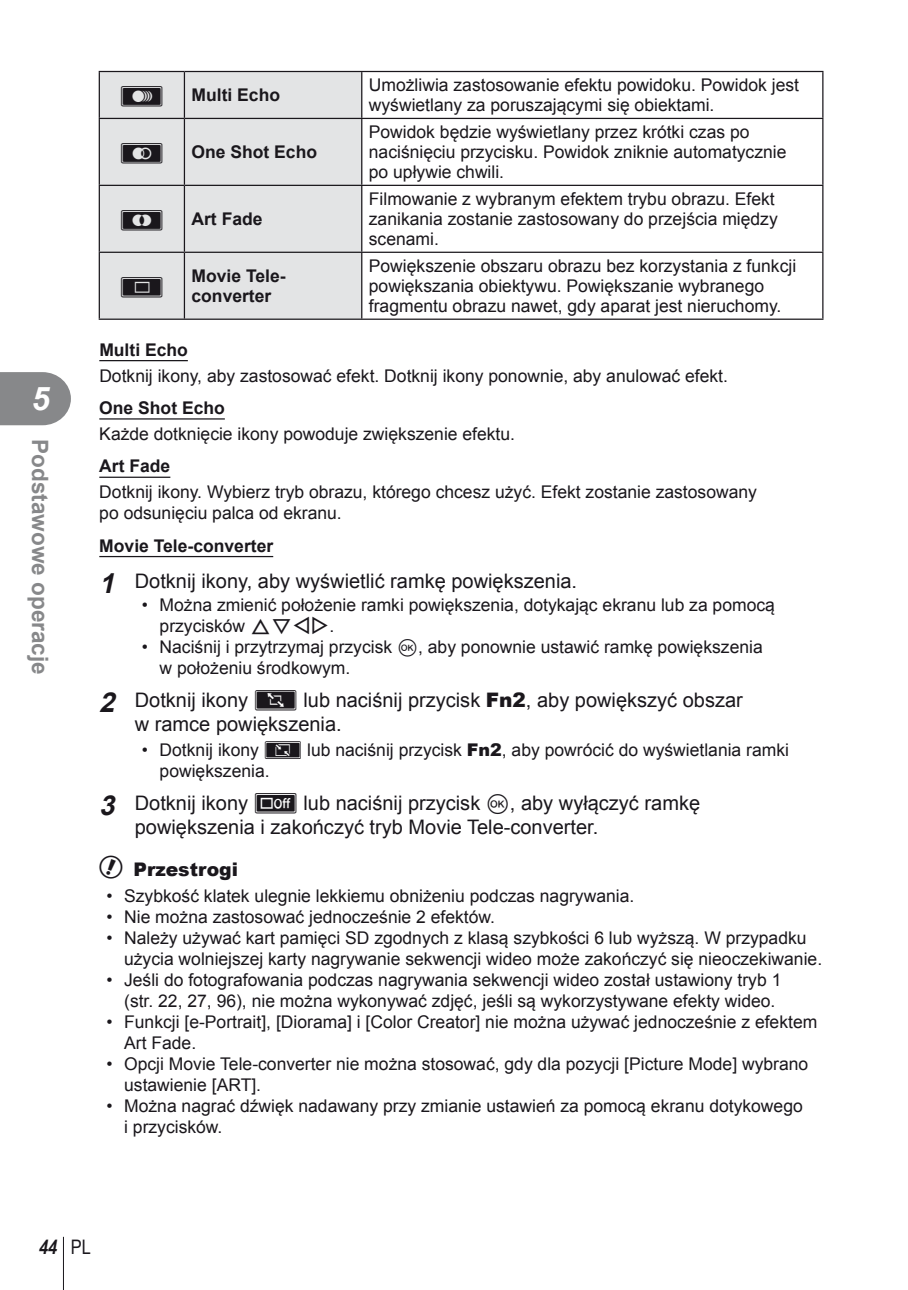
<style>
.page{position:relative;width:908px;height:1290px;background:#fff}
.page>*{position:absolute;margin:0;border:0;box-sizing:border-box;transform-origin:0 0}
.t1{font:italic 700 32.5px "Arial";color:#fff}
.t2{font:700 22.5px "Arial";color:#87888a}
.t3{font:20px/24px "Arial";color:#1a171c}
.t4{font:italic 700 20px "Arial Narrow";color:#1a171c}
.t5{font:20px "Olymp";color:#1a171c}
.t6{font:900 18.75px "Arial";color:#1a171c}
.t7{font:17.5px/21px "Arial";color:#1a171c}
.t8{font:700 17.5px/20px "Arial";color:#1a171c}
.s1{font-weight:700;font-style:italic;font-size:27.5px}
.s2{font-family:"olympus 15"}
.s3{font-family:"Olympus 7"}
.s4{font-family:"Olymp"}
.s5{font-weight:900}
.s6{font-family:"olympus 15";font-weight:400;font-size:23.75px}
.s7{font-weight:400;font-style:normal}
</style>
<div class="page">
<hr style="left:63px;top:1237px;width:1px;height:53px;background:#1a171c">
<svg style="left:0;top:372px;width:71px;height:53px;background:#919294"></svg>
<hr style="left:99px;top:360px;width:89px;height:1px;background:#1a171c">
<hr style="left:99px;top:418px;width:126px;height:1px;background:#1a171c">
<hr style="left:99px;top:477px;width:71px;height:1px;background:#1a171c">
<hr style="left:99px;top:556px;width:174px;height:1px;background:#1a171c">
<div style="left:100px;top:72px;width:261px;height:247px;background:#e3e4e5"></div>
<hr style="left:184px;top:72px;width:1px;height:46px;background:#1a171c">
<hr style="left:184px;top:119px;width:1px;height:66px;background:#1a171c">
<hr style="left:184px;top:186px;width:1px;height:66px;background:#1a171c">
<hr style="left:184px;top:253px;width:1px;height:66px;background:#1a171c">
<hr style="left:99px;top:71px;width:85px;height:1px;background:#1a171c">
<hr style="left:99px;top:72px;width:1px;height:46px;background:#1a171c">
<hr style="left:184px;top:71px;width:639px;height:1px;background:#1a171c">
<hr style="left:361px;top:72px;width:1px;height:46px;background:#1a171c">
<hr style="left:821px;top:72px;width:2px;height:46px;background:#1a171c">
<hr style="left:99px;top:118px;width:85px;height:1px;background:#1a171c">
<hr style="left:99px;top:119px;width:1px;height:66px;background:#1a171c">
<hr style="left:184px;top:118px;width:639px;height:1px;background:#1a171c">
<hr style="left:361px;top:119px;width:1px;height:66px;background:#1a171c">
<hr style="left:821px;top:119px;width:2px;height:66px;background:#1a171c">
<hr style="left:99px;top:185px;width:85px;height:1px;background:#1a171c">
<hr style="left:99px;top:186px;width:1px;height:66px;background:#1a171c">
<hr style="left:184px;top:185px;width:639px;height:1px;background:#1a171c">
<hr style="left:361px;top:186px;width:1px;height:66px;background:#1a171c">
<hr style="left:821px;top:186px;width:2px;height:66px;background:#1a171c">
<hr style="left:99px;top:252px;width:85px;height:1px;background:#1a171c">
<hr style="left:99px;top:253px;width:1px;height:66px;background:#1a171c">
<hr style="left:184px;top:252px;width:639px;height:1px;background:#1a171c">
<hr style="left:361px;top:253px;width:1px;height:66px;background:#1a171c">
<hr style="left:821px;top:253px;width:2px;height:66px;background:#1a171c">
<hr style="left:99px;top:319px;width:724px;height:1px;background:#1a171c">
<h1 class="t1" style="left:32px;top:381px;width:20px">5</h1>
<p class="t2" style="left:53px;top:439px;width:237px;rotate:90deg">Podstawowe operacje</p>
<p class="t5" style="left:120px;top:86px;width:45px">U</p>
<p class="t8" style="left:191px;top:85px;width:90px">Multi Echo</p>
<p class="t7" style="left:369px;top:75px;width:431px;line-height:20px">Umożliwia zastosowanie efektu powidoku. Powidok jest wyświetlany za poruszającymi się obiektami.</p>
<p class="t5" style="left:120px;top:143px;width:45px">T</p>
<p class="t8" style="left:191px;top:142px;width:127px">One Shot Echo</p>
<p class="t7" style="left:369px;top:122px;width:419px;line-height:20px">Powidok będzie wyświetlany przez krótki czas po naciśnięciu przycisku. Powidok zniknie automatycznie po upływie chwili.</p>
<p class="t5" style="left:120px;top:210px;width:45px">W</p>
<p class="t8" style="left:191px;top:209px;width:72px">Art Fade</p>
<p class="t7" style="left:369px;top:189px;width:410px;line-height:20px">Filmowanie z wybranym efektem trybu obrazu. Efekt zanikania zostanie zastosowany do przejścia między scenami.</p>
<p class="t5" style="left:120px;top:277px;width:45px">X</p>
<p class="t8" style="left:191px;top:266px;width:96px">Movie Tele&shy;converter</p>
<p class="t7" style="left:369px;top:256px;width:428px;line-height:20px">Powiększenie obszaru obrazu bez korzystania z funkcji powiększania obiektywu. Powiększanie wybranego fragmentu obrazu nawet, gdy aparat jest nieruchomy.</p>
<p class="t8" style="left:99px;top:340px;width:90px">Multi Echo</p>
<p class="t7" style="left:99px;top:365px;width:630px">Dotknij ikony, aby zastosować efekt. Dotknij ikony ponownie, aby anulować efekt.</p>
<p class="t8" style="left:99px;top:398px;width:127px">One Shot Echo</p>
<p class="t7" style="left:99px;top:423px;width:417px">Każde dotknięcie ikony powoduje zwiększenie efektu.</p>
<p class="t8" style="left:99px;top:456px;width:72px">Art Fade</p>
<p class="t7" style="left:99px;top:482px;width:659px">Dotknij ikony. Wybierz tryb obrazu, którego chcesz użyć. Efekt zostanie zastosowany po odsunięciu palca od ekranu.</p>
<p class="t8" style="left:99px;top:535px;width:175px">Movie Tele-converter</p>
<p class="t3" style="left:99px;top:569px;width:479px"><span class="s1">1</span> Dotknij ikony, aby wyświetlić ramkę powiększenia.</p>
<p class="t7" style="left:159px;top:595px;width:616px;text-indent:-18px">• Można zmienić położenie ramki powiększenia, dotykając ekranu lub za pomocą przycisków <span class="s2">FGHI</span>.</p>
<p class="t7" style="left:159px;top:637px;width:604px;text-indent:-18px">• Naciśnij i przytrzymaj przycisk <span class="s3">Q</span>, aby ponownie ustawić ramkę powiększenia w położeniu środkowym.</p>
<p class="t3" style="left:135px;top:688px;width:609px;text-indent:-35px"><span class="s1">2</span> Dotknij ikony <span class="s4">M</span> lub naciśnij przycisk <span class="s5">Fn2</span>, aby powiększyć obszar w ramce powiększenia.</p>
<p class="t7" style="left:159px;top:740px;width:630px;text-indent:-18px">• Dotknij ikony <span class="s4">N</span> lub naciśnij przycisk <span class="s5">Fn2</span>, aby powrócić do wyświetlania ramki powiększenia.</p>
<p class="t3" style="left:135px;top:791px;width:566px;text-indent:-35px"><span class="s1">3</span> Dotknij ikony <span class="s4">O</span> lub naciśnij przycisk <span class="s3">Q</span>, aby wyłączyć ramkę powiększenia i zakończyć tryb Movie Tele-converter.</p>
<p class="t6" style="left:99px;top:856px;width:140px"><span class="s6">#</span> Przestrogi</p>
<p class="t7" style="left:106px;top:885px;width:529px">• Szybkość klatek ulegnie lekkiemu obniżeniu podczas nagrywania.</p>
<p class="t7" style="left:106px;top:907px;width:390px">• Nie można zastosować jednocześnie 2 efektów.</p>
<p class="t7" style="left:124px;top:928px;width:699px;text-indent:-18px">• Należy używać kart pamięci SD zgodnych z klasą szybkości 6 lub wyższą. W przypadku użycia wolniejszej karty nagrywanie sekwencji wideo może zakończyć się nieoczekiwanie.</p>
<p class="t7" style="left:124px;top:970px;width:658px;text-indent:-18px">• Jeśli do fotografowania podczas nagrywania sekwencji wideo został ustawiony tryb 1 (str. 22, 27, 96), nie można wykonywać zdjęć, jeśli są wykorzystywane efekty wideo.</p>
<p class="t7" style="left:124px;top:1012px;width:694px;text-indent:-18px">• Funkcji [e-Portrait], [Diorama] i [Color Creator] nie można używać jednocześnie z efektem<br>Art Fade.</p>
<p class="t7" style="left:124px;top:1054px;width:685px;text-indent:-18px">• Opcji Movie Tele-converter nie można stosować, gdy dla pozycji [Picture Mode] wybrano ustawienie [ART].</p>
<p class="t7" style="left:124px;top:1096px;width:679px;text-indent:-18px">• Można nagrać dźwięk nadawany przy zmianie ustawień za pomocą ekranu dotykowego i przycisków.</p>
<p class="t4" style="left:38px;top:1235px;width:54px">44 <span class="s7">PL</span></p>
</div>
